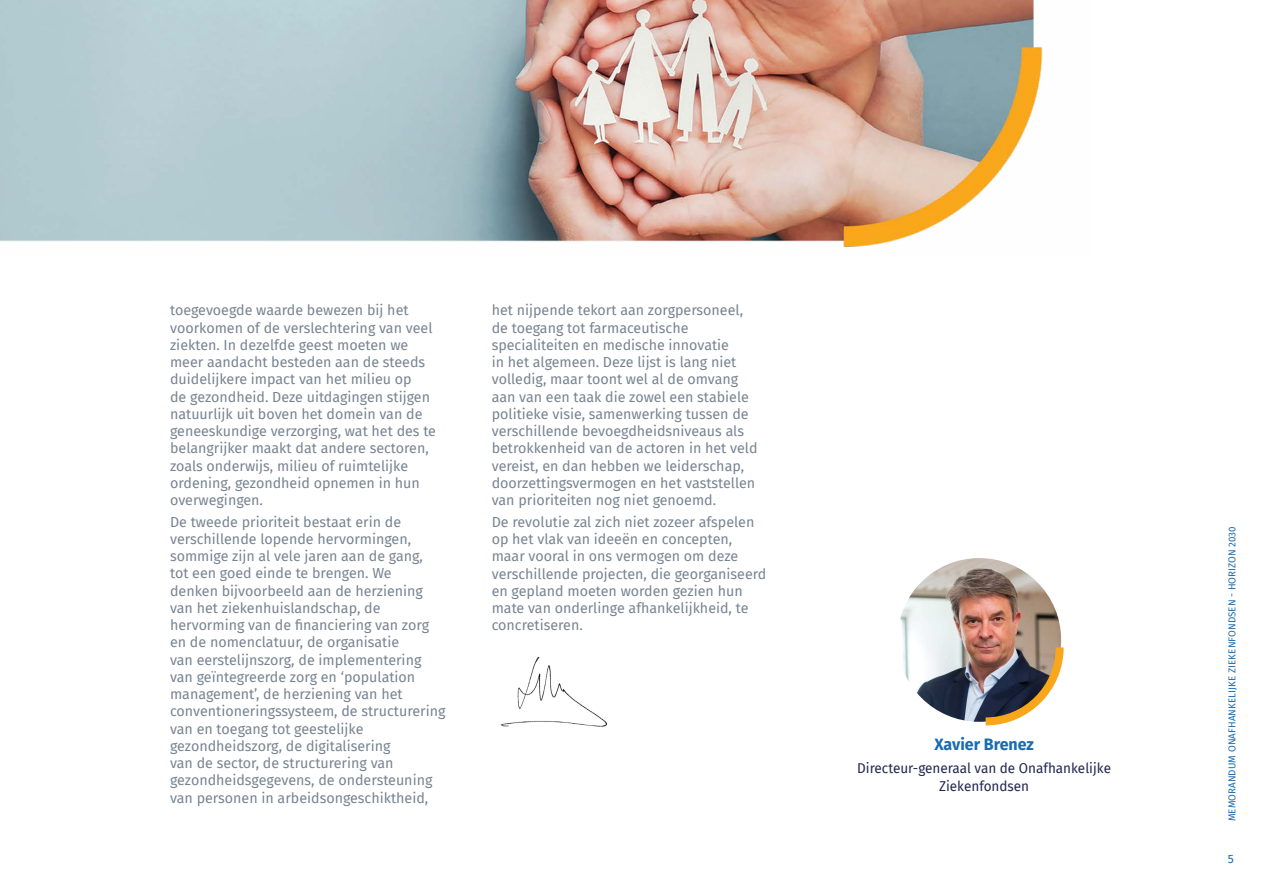
<style>
.page{position:relative;width:1263px;height:893px;background:#fff}
.page>*{position:absolute;margin:0;border:0;box-sizing:border-box;transform-origin:0 0}
.t1{font:700 16.5px "Fira Sans";color:#196bb0}
.t2{font:14.25px/17.2px "Fira Sans";color:#788491}
.t3{font:13.95px/18.6px "Fira Sans";color:#22284f;text-align:center}
.t4{font:12px "Fira Sans";color:#196bb0}
.t5{font:9.75px "Fira Sans";letter-spacing:.01em;color:#196bb0}
</style>
<div class="page">
<img style="left:0;top:0;width:1043px;height:247px">
<img style="left:500px;top:656px;width:107px;height:71px">
<img style="left:897px;top:558px;width:164px;height:164px;border-radius:82px">
<img style="left:986px;top:647px;width:78px;height:78px">
<p class="t2" style="left:170px;top:301px;width:267px">toegevoegde waarde bewezen bij het voorkomen of de verslechtering van veel ziekten. In dezelfde geest moeten we meer aandacht besteden aan de steeds duidelijkere impact van het milieu op<br>de gezondheid. Deze uitdagingen stijgen natuurlijk uit boven het domein van de geneeskundige verzorging, wat het des te belangrijker maakt dat andere sectoren, zoals onderwijs, milieu of ruimtelijke ordening, gezondheid opnemen in hun overwegingen.</p>
<p class="t2" style="left:170px;top:513px;width:277px">De tweede prioriteit bestaat erin de verschillende lopende hervormingen, sommige zijn al vele jaren aan de gang,<br>tot een goed einde te brengen. We<br>denken bijvoorbeeld aan de herziening van het ziekenhuislandschap, de hervorming van de financiering van zorg en de nomenclatuur, de organisatie<br>van eerstelijnszorg, de implementering van geïntegreerde zorg en ‘population management’, de herziening van het conventioneringssysteem, de structurering van en toegang tot geestelijke gezondheidszorg, de digitalisering<br>van de sector, de structurering van gezondheidsgegevens, de ondersteuning van personen in arbeidsongeschiktheid,</p>
<p class="t2" style="left:492px;top:301px;width:267px">het nijpende tekort aan zorgpersoneel, de toegang tot farmaceutische specialiteiten en medische innovatie<br>in het algemeen. Deze lijst is lang niet volledig, maar toont wel al de omvang aan van een taak die zowel een stabiele politieke visie, samenwerking tussen de verschillende bevoegdheidsniveaus als betrokkenheid van de actoren in het veld vereist, en dan hebben we leiderschap, doorzettingsvermogen en het vaststellen van prioriteiten nog niet genoemd.</p>
<p class="t2" style="left:492px;top:513px;width:276px">De revolutie zal zich niet zozeer afspelen op het vlak van ideeën en concepten, maar vooral in ons vermogen om deze verschillende projecten, die georganiseerd en gepland moeten worden gezien hun mate van onderlinge afhankelijkheid, te concretiseren.</p>
<p class="t1" style="left:934px;top:730px;width:101px">Xavier Brenez</p>
<p class="t3" style="left:857px;top:758px;width:255px">Directeur-generaal van de Onafhankelijke<br>Ziekenfondsen</p>
<p class="t5" style="left:1225px;top:821px;width:297px;rotate:-90deg">MEMORANDUM ONAFHANKELIJKE ZIEKENFONDSEN - HORIZON 2030</p>
<p class="t4" style="left:1228px;top:850px;width:8px">5</p>
</div>
